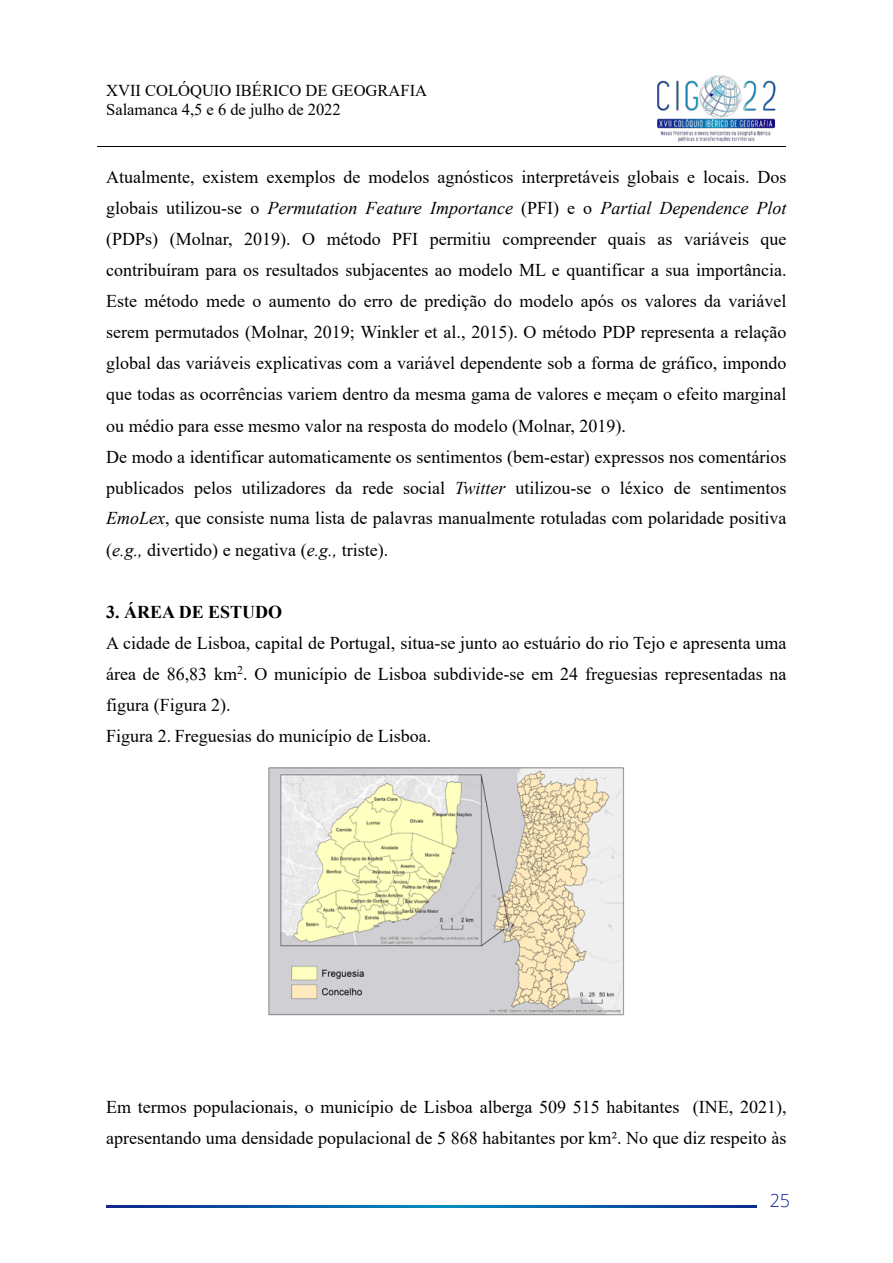
<style>
.page{position:relative;width:893px;height:1263px;background:#fff}
.page>*{position:absolute;margin:0;border:0;box-sizing:border-box;transform-origin:0 0}
.t1{font:18px/31px "Times New Roman";color:#000}
.t2{font:700 18px "Times New Roman";color:#000}
.t3{font:300 18px "Open Sans";color:#0f248d}
.t4{font:16.5px/19px "Times New Roman";color:#000}
.s1{font-style:italic}
</style>
<div class="page">
<hr style="left:97px;top:146px;width:395px;height:1px;background:#000">
<hr style="left:492px;top:146px;width:294px;height:1px;background:#000">
<img style="left:657px;top:75px;width:119px;height:67px">
<img style="left:268px;top:767px;width:356px;height:249px">
<svg style="left:106px;top:1205px;width:651px;height:2px"></svg>
<p class="t4" style="left:106px;top:80px;width:322px">XVII COLÓQUIO IBÉRICO DE GEOGRAFIA<br>Salamanca 4,5 e 6 de julho de 2022</p>
<p class="t1" style="left:106px;top:161px;width:682px">Atualmente, existem exemplos de modelos agnósticos interpretáveis globais e locais. Dos globais utilizou-se o <span class="s1">Permutation Feature Importance</span> (PFI) e o <span class="s1">Partial Dependence Plot </span>(PDPs) (Molnar, 2019). O método PFI permitiu compreender quais as variáveis que contribuíram para os resultados subjacentes ao modelo ML e quantificar a sua importância.<br>Este método mede o aumento do erro de predição do modelo após os valores da variável serem permutados (Molnar, 2019; Winkler et al., 2015). O método PDP representa a relação global das variáveis explicativas com a variável dependente sob a forma de gráfico, impondo que todas as ocorrências variem dentro da mesma gama de valores e meçam o efeito marginal ou médio para esse mesmo valor na resposta do modelo (Molnar, 2019).<br>De modo a identificar automaticamente os sentimentos (bem-estar) expressos nos comentários publicados pelos utilizadores da rede social <span class="s1">Twitter</span> utilizou-se o léxico de sentimentos <span class="s1">EmoLex</span>, que consiste numa lista de palavras manualmente rotuladas com polaridade positiva (<span class="s1">e.g.,</span> divertido) e negativa (<span class="s1">e.g.,</span> triste).</p>
<p class="t2" style="left:106px;top:599px;width:178px">3. ÁREA DE ESTUDO</p>
<p class="t1" style="left:106px;top:626px;width:682px">A cidade de Lisboa, capital de Portugal, situa-se junto ao estuário do rio Tejo e apresenta uma área de 86,83 km<sup>2</sup>. O município de Lisboa subdivide-se em 24 freguesias representadas na figura (Figura 2).<br>Figura 2. Freguesias do município de Lisboa.</p>
<p class="t1" style="left:106px;top:1091px;width:682px">Em termos populacionais, o município de Lisboa alberga 509 515 habitantes (INE, 2021), apresentando uma densidade populacional de 5 868 habitantes por km². No que diz respeito às</p>
<p class="t3" style="left:770px;top:1188px;width:22px">25</p>
</div>
